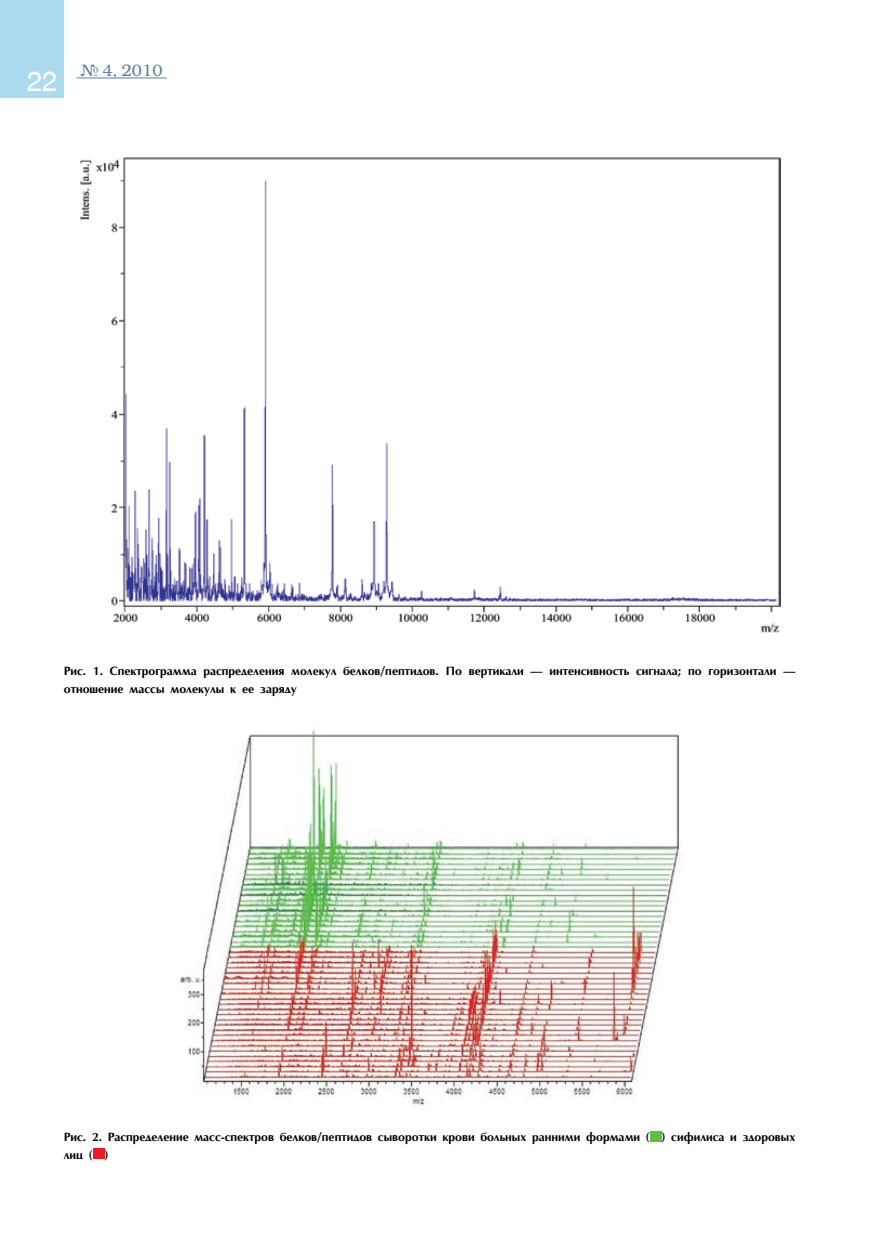
<style>
.page{position:relative;width:872px;height:1234px;background:#fff}
.page>*{position:absolute;margin:0;border:0;box-sizing:border-box;transform-origin:0 0}
.t1{font:27px "Helios";color:#fff}
.t2{font:300 16.5px "Bookman C";color:#5c7c9f}
.t3{font:700 12px/17.2px "AG Optima";color:#000}
</style>
<div class="page">
<div style="left:0;top:0;width:64px;height:98px;background:#acdbf0"></div>
<hr style="left:77px;top:77px;width:89px;height:1px;background:#5c7c9f">
<div style="left:650px;top:1130px;width:11px;height:11px;background:#65bc48"></div>
<div style="left:93px;top:1147px;width:11px;height:11px;background:#ed1c24"></div>
<img style="left:80px;top:157px;width:701px;height:475px">
<img style="left:179px;top:729px;width:501px;height:376px">
<h1 class="t1" style="left:27px;top:67px;width:32px">22</h1>
<h2 class="t2" style="left:80px;top:61px;width:84px">№ 4, 2010</h2>
<p class="t3" style="left:64px;top:662px;width:733px">Рис. 1. Спектрограмма распределения молекул белков/пептидов. По вертикали — интенсивность сигнала; по горизонтали — отношение массы молекулы к ее заряду</p>
<p class="t3" style="left:64px;top:1128px;width:733px">Рис. 2. Распределение масс-спектров белков/пептидов сыворотки крови больных ранними формами ( ) сифилиса и здоровых лиц ( )</p>
</div>
